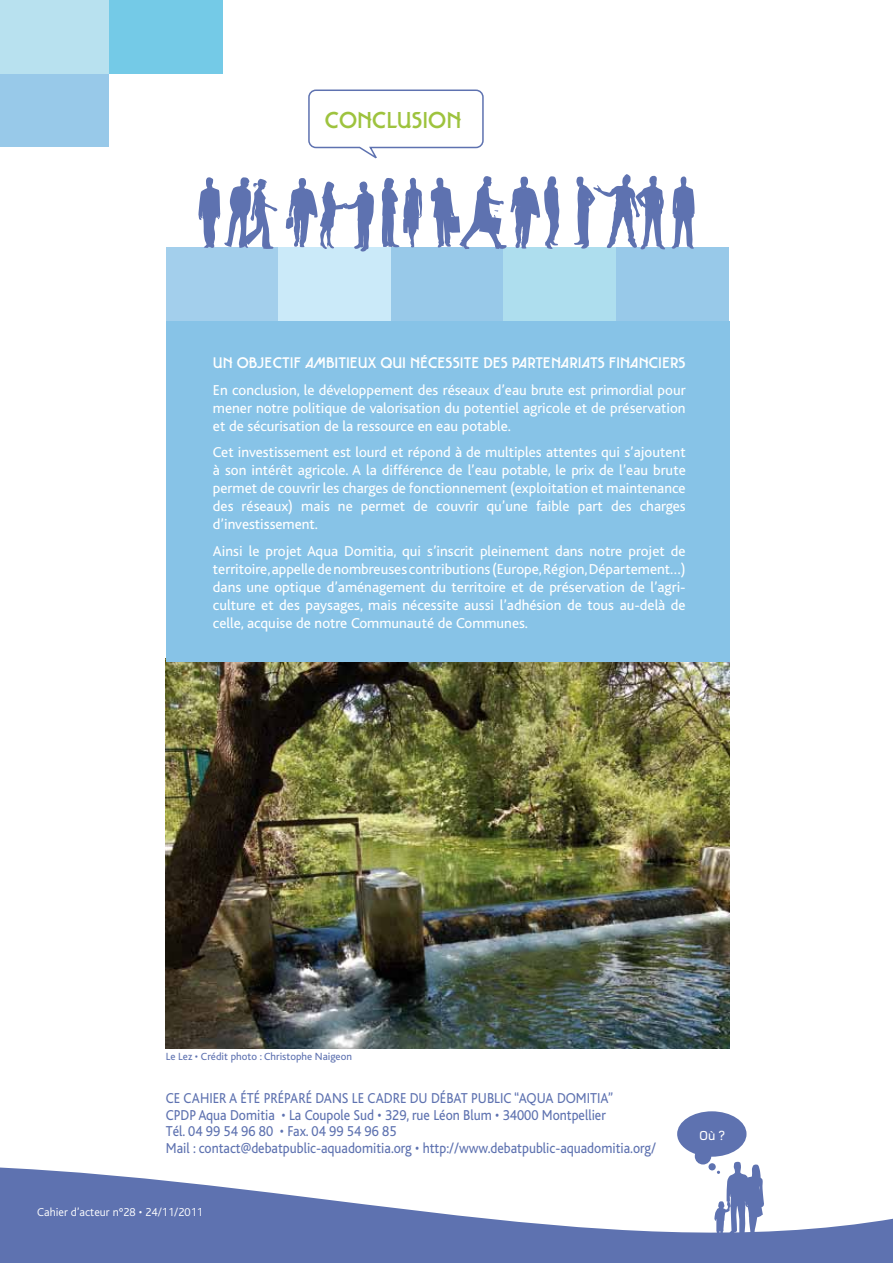
<style>
.page{position:relative;width:893px;height:1263px;background:#fff}
.page>*{position:absolute;margin:0;border:0;box-sizing:border-box;transform-origin:0 0}
.t1{font:22.5px "Taut";color:#9ec33e}
.t2{font:15px/18px "Bliss";color:#fff;text-align:justify}
.t3{font:15px/16.5px "Bliss";color:#5e72b0;scale:.91 1}
.t4{font:15px "Taut";color:#fff}
.t5{font:500 13.5px "Foundry Monoline";color:#fff}
.t6{font:300 12px "Bliss";color:#fff}
.t7{font:10.8px "Bliss";color:#5e72b0}
</style>
<div class="page">
<img style="left:166px;top:662px;width:563px;height:386px">
<div style="left:166px;top:247px;width:113px;height:74px;background:#a3cfec"></div>
<div style="left:278px;top:247px;width:113px;height:74px;background:#cbeaf9"></div>
<div style="left:391px;top:247px;width:113px;height:74px;background:#98c9e9"></div>
<div style="left:503px;top:247px;width:113px;height:74px;background:#aedeee"></div>
<div style="left:616px;top:247px;width:113px;height:74px;background:#98c9e9"></div>
<div style="left:166px;top:321px;width:563px;height:341px;background:#87c3e7"></div>
<svg style="left:286px;top:178px;width:88px;height:73px"></svg>
<svg style="left:382px;top:178px;width:40px;height:70px"></svg>
<svg style="left:198px;top:177px;width:79px;height:72px"></svg>
<svg style="left:431px;top:176px;width:128px;height:73px"></svg>
<svg style="left:574px;top:174px;width:91px;height:75px"></svg>
<svg style="left:672px;top:176px;width:22px;height:73px"></svg>
<svg style="left:308px;top:89px;width:176px;height:70px"></svg>
<div style="left:0;top:0;width:110px;height:74px;background:#b8e1ef"></div>
<div style="left:0;top:74px;width:109px;height:73px;background:#98c9e9"></div>
<div style="left:109px;top:0;width:114px;height:74px;background:#74cae7"></div>
<svg style="left:0;top:1167px;width:893px;height:96px;fill:#5e72b0"></svg>
<svg style="left:677px;top:1111px;width:87px;height:130px"></svg>
<h1 class="t1" style="left:325px;top:108px;width:138px">CONCLUSION</h1>
<p class="t4" style="left:213px;top:355px;width:474px">UN OBJECTIF AMBITIEUX QUI NÉCESSITE DES PARTENARIATS FINANCIERS</p>
<p class="t2" style="left:213px;top:381px;width:474px">En conclusion, le développement des réseaux d’eau brute est primordial pour mener notre politique de valorisation du potentiel agricole et de préservation et de sécurisation de la ressource en eau potable.</p>
<p class="t2" style="left:213px;top:444px;width:474px">Cet investissement est lourd et répond à de multiples attentes qui s’ajoutent à son intérêt agricole. A la différence de l’eau potable, le prix de l’eau brute permet de couvrir les charges de fonctionnement (exploitation et maintenance des réseaux) mais ne permet de couvrir qu’une faible part des charges d’investissement.</p>
<p class="t2" style="left:213px;top:542px;width:474px">Ainsi le projet Aqua Domitia, qui s’inscrit pleinement dans notre projet de territoire, appelle de nombreuses contributions (Europe, Région, Département…) dans une optique d’aménagement du territoire et de préservation de l’agri&shy;culture et des paysages, mais nécessite aussi l’adhésion de tous au-delà de celle, acquise de notre Communauté de Communes.</p>
<p class="t7" style="left:166px;top:1051px;width:188px">Le Lez • Crédit photo : Christophe Naigeon</p>
<p class="t3" style="left:166px;top:1090px;width:29px">Ce cahier</p>
<p class="t3" style="left:229px;top:1090px;width:105px">a été préparé dans</p>
<p class="t3" style="left:352px;top:1090px;width:27px">le cadre</p>
<p class="t3" style="left:410px;top:1090px;width:76px">du débat public</p>
<p class="t3" style="left:514px;top:1090px;width:76px">“Aqua Domitia</p>
<p class="t3" style="left:608px;top:1090px;width:8px">”</p>
<p class="t3" style="left:166px;top:1107px;width:540px">CPDP Aqua Domitia • La Coupole Sud • 329, rue Léon Blum • 34000 Montpellier<br>Tél. 04 99 54 96 80 • Fax. 04 99 54 96 85<br>Mail : contact@debatpublic-aquadomitia.org • http://www.debatpublic-aquadomitia.org/</p>
<p class="t6" style="left:37px;top:1205px;width:167px">Cahier d’acteur n°28 • 24/11/2011</p>
<p class="t5" style="left:699px;top:1129px;width:27px">Où ?</p>
</div>
